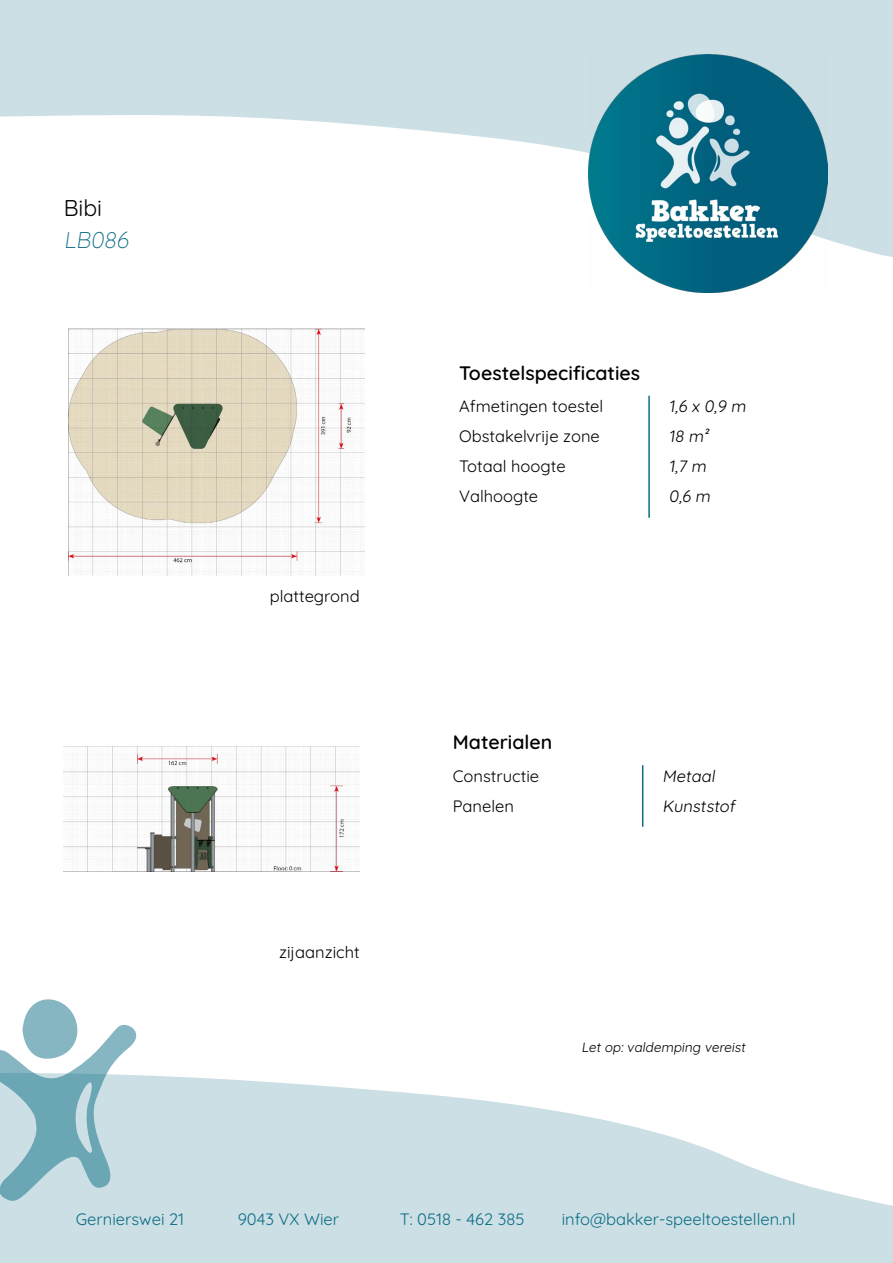
<style>
.page{position:relative;width:893px;height:1263px;background:#fff}
.page>*{position:absolute;margin:0;border:0;box-sizing:border-box;transform-origin:0 0}
.t1{font:300 22.8px "Quicksand";color:#0b6d85}
.t2{font:22.8px "Quicksand";color:#000}
.t3{font:600 19.5px "Quicksand";color:#000}
.t4{font:16.5px/30px "Quicksand";color:#000}
.t5{font:16.5px "Quicksand";color:#0b6d85}
.t6{font:13.5px "Quicksand";color:#000}
</style>
<div class="page">
<svg style="left:0;top:0;width:893px;height:257px;fill:#ccdfe5"></svg>
<img style="left:589px;top:54px;width:238px;height:238px">
<svg style="left:0;top:1075px;width:893px;height:188px;fill:#ccdfe5"></svg>
<svg style="left:0;top:999px;width:136px;height:202px"></svg>
<img style="left:68px;top:328px;width:296px;height:247px">
<img style="left:64px;top:747px;width:296px;height:124px">
<hr style="left:648px;top:396px;width:2px;height:122px;background:#0b6d85">
<hr style="left:642px;top:765px;width:1px;height:62px;background:#0b6d85">
<h1 class="t2" style="left:64px;top:191px;width:40px">Bibi</h1>
<h1 class="t1" style="left:64px;top:222px;width:70px">LB086</h1>
<p class="t4" style="left:270px;top:580px;width:91px">plattegrond</p>
<p class="t4" style="left:279px;top:936px;width:82px">zijaanzicht</p>
<p class="t3" style="left:459px;top:358px;width:182px">Toestelspecificaties</p>
<p class="t4" style="left:459px;top:390px;width:146px">Afmetingen toestel<br>Obstakelvrije zone<br>Totaal hoogte<br>Valhoogte</p>
<p class="t4" style="left:669px;top:390px;width:82px">1,6 x 0,9 m<br>18 m²<br>1,7 m<br>0,6 m</p>
<p class="t3" style="left:453px;top:727px;width:101px">Materialen</p>
<p class="t4" style="left:453px;top:759px;width:88px">Constructie<br>Panelen</p>
<p class="t4" style="left:662px;top:759px;width:77px">Metaal<br>Kunststof</p>
<p class="t6" style="left:581px;top:1037px;width:168px">Let op: valdemping vereist</p>
<p class="t5" style="left:76px;top:1207px;width:110px">Gernierswei 21</p>
<p class="t5" style="left:238px;top:1207px;width:103px">9043 VX Wier</p>
<p class="t5" style="left:400px;top:1207px;width:126px">T: 0518 - 462 385</p>
<p class="t5" style="left:562px;top:1207px;width:235px">info@bakker-speeltoestellen.nl</p>
</div>
